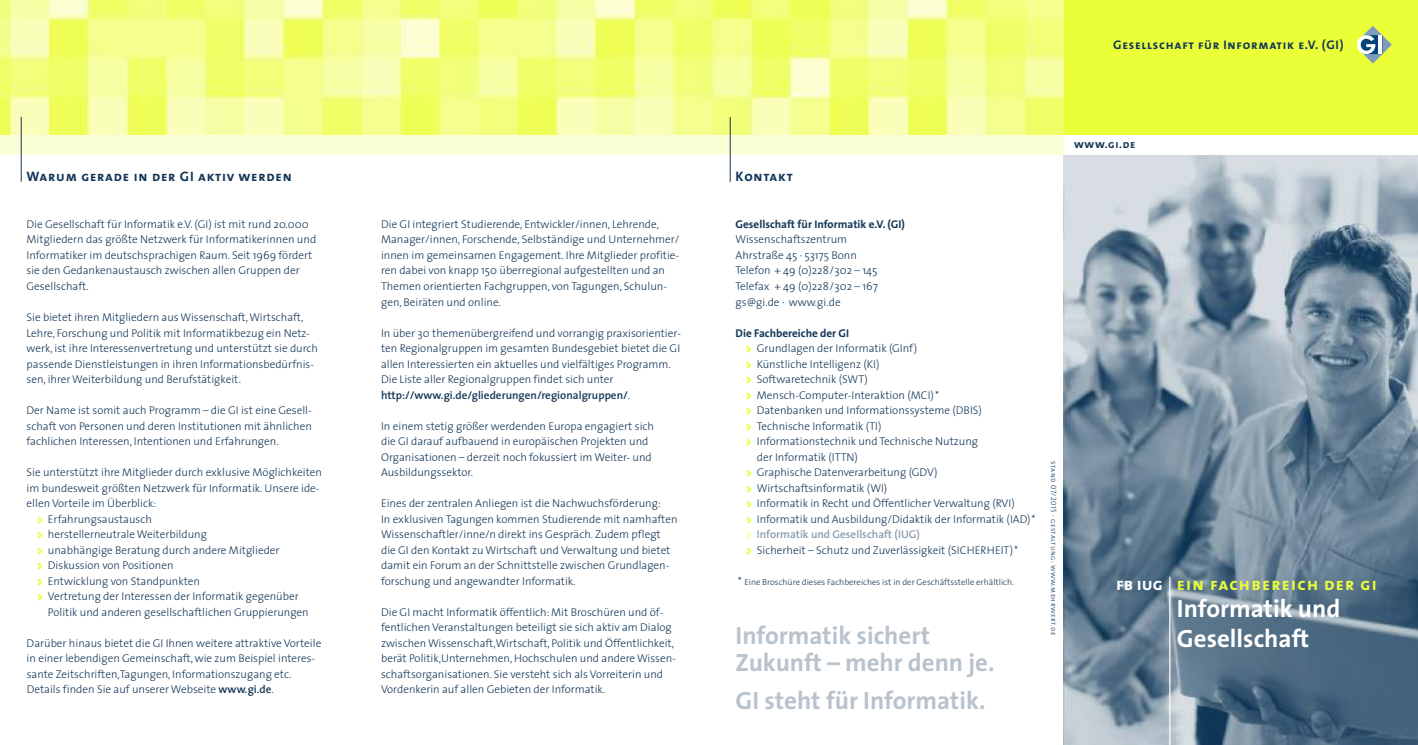
<style>
.page{position:relative;width:1418px;height:745px;background:#fff}
.page>*{position:absolute;margin:0;border:0;box-sizing:border-box;transform-origin:0 0}
.t1{font:700 25px/27.5px "The Sans";color:#b8c3cd}
.t2{font:700 25px/30px "The Sans";color:#fff}
.t3{font:17.5px "The Sans Bold Caps";letter-spacing:.07em;color:#ebff39}
.t4{font:17.5px "The Sans Bold Caps";color:#fff}
.t5{font:13.75px "The Sans Bold Caps";letter-spacing:.06em;color:#123657}
.t6{font:12.5px "The Sans Bold Caps";letter-spacing:.06em;color:#123657}
.t7{font:300 11.25px/15.5px "The Sans";color:#123657}
.t8{font:700 11.25px "The Sans";color:#123657}
.t9{font:600 11.25px "The Sans";color:#899bab}
.t10{font:11.25px "The Sans Bold Caps";letter-spacing:.06em;color:#123657}
.t11{font:300 8.75px "The Sans";color:#123657}
.t12{font:7.5px "The Sans Light Caps";letter-spacing:.06em;color:#123657}
.s1{font-weight:900;color:#ebff39}
.s2{font-weight:600}
.s3{font-weight:900;color:#f5ff9c}
.s4{font-size:11.25px}
</style>
<div class="page">
<img style="left:1063px;top:154px;width:354px;height:590px">
<div style="left:1063px;top:0;width:354px;height:135px;background:#ebff39"></div>
<div style="left:709px;top:135px;width:354px;height:19px;background:#fbffd7"></div>
<img style="left:0;top:0;width:1063px;height:135px">
<div style="left:0;top:135px;width:354px;height:19px;background:#fbffd7"></div>
<hr style="left:21px;top:117px;width:1px;height:65px;background:#123657">
<hr style="left:730px;top:117px;width:1px;height:65px;background:#123657">
<div style="left:354px;top:135px;width:355px;height:19px;background:#fbffd7"></div>
<hr style="left:1169px;top:576px;width:1px;height:168px;background:#fff">
<svg style="left:1357px;top:26px;width:34px;height:38px"></svg>
<p class="t5" style="left:27px;top:172px;width:266px">Warum gerade in der GI aktiv werden</p>
<p class="t7" style="left:27px;top:217px;width:291px">Die Gesellschaft für Informatik e.V. (GI) ist mit rund 20.000<br>Mitgliedern das größte Netzwerk für Informatikerinnen und Informatiker im deutschsprachigen Raum. Seit 1969 fördert sie den Gedankenaustausch zwischen allen Gruppen der Gesellschaft.</p>
<p class="t7" style="left:27px;top:310px;width:293px">Sie bietet ihren Mitgliedern aus Wissenschaft,Wirtschaft, Lehre, Forschung und Politik mit Informatikbezug ein Netz&shy;werk, ist ihre Interessenvertretung und unterstützt sie durch passende Dienstleistungen in ihren Informationsbedürfnis&shy;sen, ihrer Weiterbildung und Berufstätigkeit.</p>
<p class="t7" style="left:27px;top:403px;width:287px;text-align:justify">Der Name ist somit auch Programm – die GI ist eine Gesell&shy;schaft von Personen und deren Institutionen mit ähnlichen fachlichen Interessen, Intentionen und Erfahrungen.</p>
<p class="t7" style="left:27px;top:465px;width:297px">Sie unterstützt ihre Mitglieder durch exklusive Möglichkeiten</p>
<p class="t7" style="left:27px;top:481px;width:294px">im bundesweit größten Netzwerk für Informatik. Unsere ide-</p>
<p class="t7" style="left:27px;top:496px;width:131px">ellen Vorteile im Überblick:</p>
<p class="t7" style="left:37px;top:512px;width:116px"><span class="s1">&gt;</span> Erfahrungsaustausch</p>
<p class="t7" style="left:37px;top:527px;width:171px"><span class="s1">&gt;</span> herstellerneutrale Weiterbildung</p>
<p class="t7" style="left:37px;top:543px;width:244px"><span class="s1">&gt;</span> unabhängige Beratung durch andere Mitglieder</p>
<p class="t7" style="left:37px;top:558px;width:138px"><span class="s1">&gt;</span> Diskussion von Positionen</p>
<p class="t7" style="left:37px;top:574px;width:164px"><span class="s1">&gt;</span> Entwicklung von Standpunkten</p>
<p class="t7" style="left:37px;top:589px;width:263px"><span class="s1">&gt;</span> Vertretung der Interessen der Informatik gegenüber</p>
<p class="t7" style="left:48px;top:605px;width:262px">Politik und anderen gesellschaftlichen Gruppierungen</p>
<p class="t7" style="left:27px;top:636px;width:296px">Darüber hinaus bietet die GI Ihnen weitere attraktive Vorteile in einer lebendigen Gemeinschaft, wie zum Beispiel interes&shy;sante Zeitschriften,Tagungen, Informationszugang etc.<br>Details finden Sie auf unserer Webseite <span class="s2">www.gi.de</span>.</p>
<p class="t7" style="left:381px;top:217px;width:300px">Die GI integriert Studierende, Entwickler/innen, Lehrende, Manager/innen, Forschende, Selbständige und Unternehmer/ innen im gemeinsamen Engagement. Ihre Mitglieder profitie&shy;ren dabei von knapp 150 überregional aufgestellten und an Themen orientierten Fachgruppen, von Tagungen, Schulun&shy;gen, Beiräten und online.</p>
<p class="t7" style="left:381px;top:326px;width:301px">In über 30 themenübergreifend und vorrangig praxisorientier&shy;ten Regionalgruppen im gesamten Bundesgebiet bietet die GI allen Interessierten ein aktuelles und vielfältiges Programm.<br>Die Liste aller Regionalgruppen findet sich unter <span class="s2">http://www.gi.de/gliederungen/regionalgruppen/</span>.</p>
<p class="t7" style="left:381px;top:419px;width:274px">In einem stetig größer werdenden Europa engagiert sich die GI darauf aufbauend in europäischen Projekten und Organisationen – derzeit noch fokussiert im Weiter- und Ausbildungssektor.</p>
<p class="t7" style="left:381px;top:496px;width:298px">Eines der zentralen Anliegen ist die Nachwuchsförderung:<br>In exklusiven Tagungen kommen Studierende mit namhaften Wissenschaftler/inne/n direkt ins Gespräch. Zudem pflegt die GI den Kontakt zu Wirtschaft und Verwaltung und bietet damit ein Forum an der Schnittstelle zwischen Grundlagen&shy;forschung und angewandter Informatik.</p>
<p class="t7" style="left:381px;top:605px;width:296px">Die GI macht Informatik öffentlich: Mit Broschüren und öf&shy;fentlichen Veranstaltungen beteiligt sie sich aktiv am Dialog zwischen Wissenschaft,Wirtschaft, Politik und Öffentlichkeit, berät Politik,Unternehmen, Hochschulen und andere Wissen&shy;schaftsorganisationen. Sie versteht sich als Vorreiterin und Vordenkerin auf allen Gebieten der Informatik.</p>
<p class="t6" style="left:1113px;top:40px;width:232px">Gesellschaft für Informatik e.V. (GI)</p>
<p class="t5" style="left:735px;top:172px;width:59px">Kontakt</p>
<p class="t8" style="left:735px;top:219px;width:171px">Gesellschaft für Informatik e.V. (GI)</p>
<p class="t7" style="left:735px;top:233px;width:144px">Wissenschaftszentrum<br>Ahrstraße 45 · 53175 Bonn<br>Telefon + 49 (0)228/302 – 145<br>Telefax + 49 (0)228/302 – 167 gs@gi.de · www.gi.de</p>
<p class="t8" style="left:735px;top:328px;width:115px">Die Fachbereiche der GI</p>
<p class="t7" style="left:746px;top:341px;width:172px"><span class="s1">&gt;</span> Grundlagen der Informatik (GInf)</p>
<p class="t7" style="left:746px;top:357px;width:135px"><span class="s1">&gt;</span> Künstliche Intelligenz (KI)</p>
<p class="t7" style="left:746px;top:372px;width:123px"><span class="s1">&gt;</span> Softwaretechnik (SWT)</p>
<p class="t7" style="left:746px;top:388px;width:194px"><span class="s1">&gt;</span> Mensch-Computer-Interaktion (MCI)*</p>
<p class="t7" style="left:746px;top:403px;width:237px"><span class="s1">&gt;</span> Datenbanken und Informationssysteme (DBIS)</p>
<p class="t7" style="left:746px;top:419px;width:137px"><span class="s1">&gt;</span> Technische Informatik (TI)</p>
<p class="t7" style="left:746px;top:434px;width:233px"><span class="s1">&gt;</span> Informationstechnik und Technische Nutzung</p>
<p class="t7" style="left:756px;top:450px;width:102px">der Informatik (ITTN)</p>
<p class="t7" style="left:746px;top:465px;width:193px"><span class="s1">&gt;</span> Graphische Datenverarbeitung (GDV)</p>
<p class="t7" style="left:746px;top:481px;width:143px"><span class="s1">&gt;</span> Wirtschaftsinformatik (WI)</p>
<p class="t7" style="left:746px;top:496px;width:270px"><span class="s1">&gt;</span> Informatik in Recht und Öffentlicher Verwaltung (RVI)</p>
<p class="t7" style="left:746px;top:512px;width:291px"><span class="s1">&gt;</span> Informatik und Ausbildung/Didaktik der Informatik (IAD)*</p>
<p class="t9" style="left:746px;top:529px;width:175px"><span class="s3">&gt;</span> Informatik und Gesellschaft (IUG)</p>
<p class="t7" style="left:746px;top:543px;width:273px"><span class="s1">&gt;</span> Sicherheit – Schutz und Zuverlässigkeit (SICHERHEIT)*</p>
<p class="t11" style="left:738px;top:578px;width:277px"><span class="s4">*</span> Eine Broschüre dieses Fachbereiches ist in der Geschäftsstelle erhältlich.</p>
<h1 class="t1" style="left:735px;top:623px;width:260px">Informatik sichert<br>Zukunft – mehr denn je.</h1>
<h1 class="t1" style="left:735px;top:688px;width:251px">GI steht für Informatik.</h1>
<p class="t12" style="left:1056px;top:461px;width:175px;rotate:90deg">stand 07/2015 · gestaltung: www.mehrwert.de</p>
<p class="t10" style="left:1074px;top:140px;width:63px">www.gi.de</p>
<h2 class="t4" style="left:1116px;top:578px;width:48px">fb iug</h2>
<h2 class="t3" style="left:1176px;top:578px;width:201px">ein fachbereich der gi</h2>
<h1 class="t2" style="left:1176px;top:595px;width:165px">Informatik und<br>Gesellschaft</h1>
</div>
